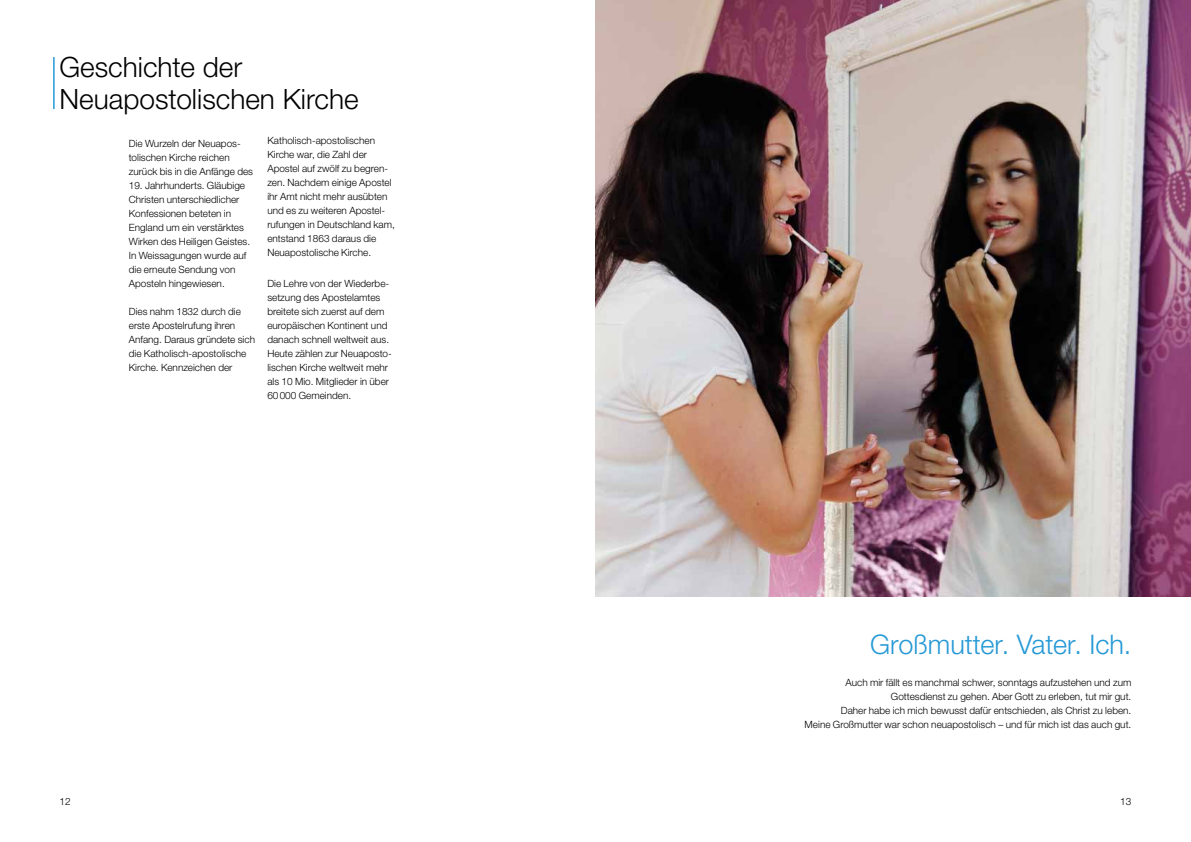
<style>
.page{position:relative;width:1191px;height:842px;background:#fff}
.page>*{position:absolute;margin:0;border:0;box-sizing:border-box;transform-origin:0 0}
.Titel{font:300 28px/32px "Helvetica Neue LTW1 G";color:#000}
.zitat{font:300 27px "Helvetica Neue LTW1 G";color:#2699d6}
.Grundtext{font:300 10px/14px "Helvetica Neue LTW1 G";color:#000}
</style>
<div class="page">
<img style="left:595px;top:0;width:596px;height:597px">
<hr style="left:53px;top:57px;width:2px;height:52px;background:#2699d6">
<p class="Titel" style="left:60px;top:51px;width:301px">Geschichte der<br>Neuapostolischen Kirche</p>
<p class="Grundtext" style="left:129px;top:136px;width:126px">Die Wurzeln der Neuapos&shy;tolischen Kirche reichen zurück bis in die Anfänge des</p>
<p class="Grundtext" style="left:129px;top:178px;width:123px">19. Jahrhunderts. Gläubige<br>Christen unterschiedlicher<br>Konfessionen beteten in<br>England um ein verstärktes<br>Wirken des Heiligen Geistes.<br>In Weissagungen wurde auf die erneute Sendung von<br>Aposteln hingewiesen.</p>
<p class="Grundtext" style="left:129px;top:304px;width:128px">Dies nahm 1832 durch die erste Apostelrufung ihren<br>Anfang. Daraus gründete sich die Katholisch-apostolische<br>Kirche. Kennzeichen der</p>
<p class="Grundtext" style="left:267px;top:133px;width:129px">Katholisch-apostolischen<br>Kirche war, die Zahl der<br>Apostel auf zwölf zu begren&shy;zen. Nachdem einige Apostel ihr Amt nicht mehr ausübten und es zu weiteren Apostel&shy;rufungen in Deutschland kam, entstand 1863 daraus die<br>Neuapostolische Kirche.</p>
<p class="Grundtext" style="left:267px;top:276px;width:125px">Die Lehre von der Wiederbe&shy;setzung des Apostelamtes breitete sich zuerst auf dem europäischen Kontinent und danach schnell weltweit aus.<br>Heute zählen zur Neuaposto&shy;lischen Kirche weltweit mehr als 10 Mio. Mitglieder in über<br>60000 Gemeinden.</p>
<p class="zitat" style="left:870px;top:628px;width:263px">Großmutter. Vater. Ich.</p>
<p class="Grundtext" style="left:845px;top:675px;width:287px">Auch mir fällt es manchmal schwer, sonntags aufzustehen und zum</p>
<p class="Grundtext" style="left:891px;top:689px;width:242px">Gottesdienst zu gehen. Aber Gott zu erleben, tut mir gut.</p>
<p class="Grundtext" style="left:841px;top:703px;width:292px">Daher habe ich mich bewusst dafür entschieden, als Christ zu leben.</p>
<p class="Grundtext" style="left:804px;top:717px;width:328px">Meine Großmutter war schon neuapostolisch – und für mich ist das auch gut.</p>
<p class="Grundtext" style="left:60px;top:794px;width:13px">12</p>
<p class="Grundtext" style="left:1120px;top:794px;width:13px">13</p>
</div>
